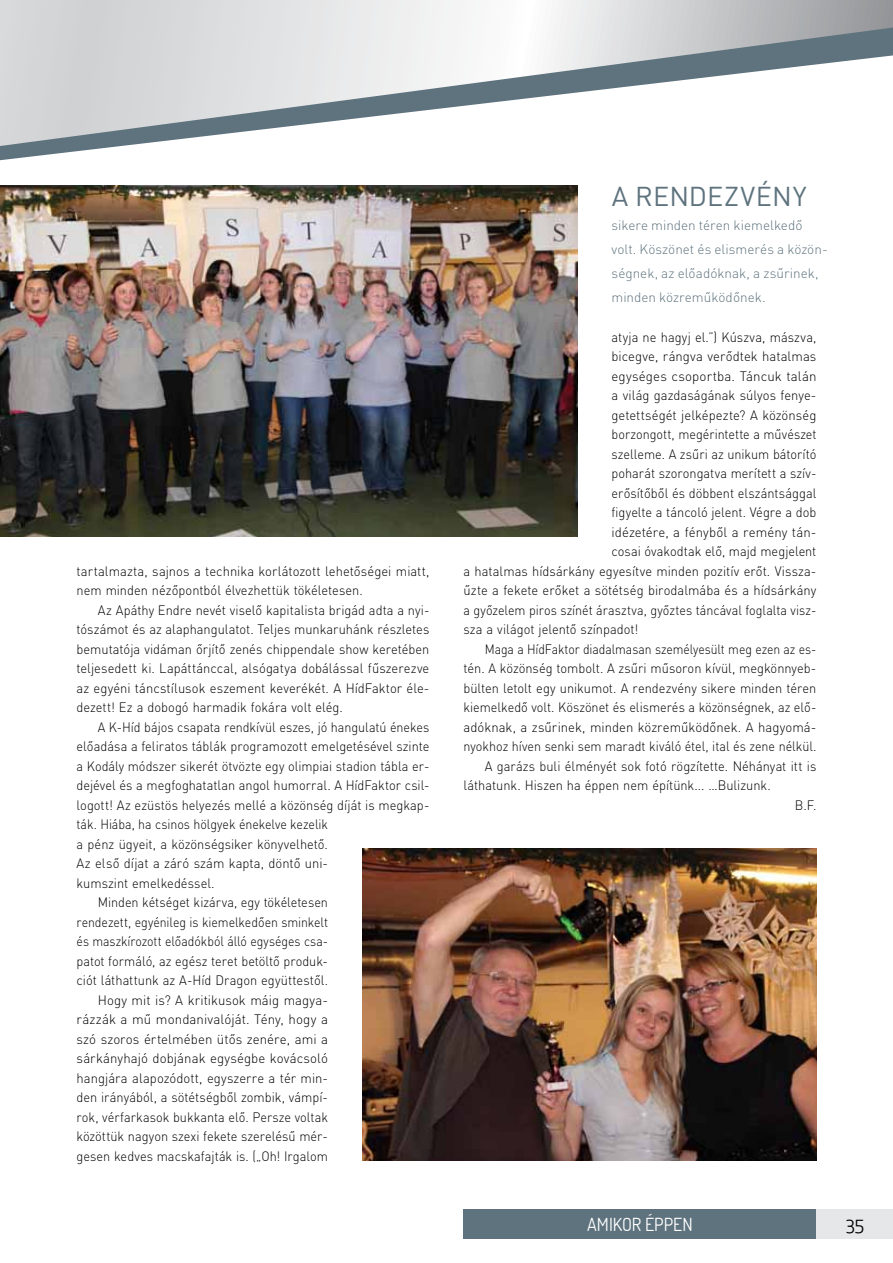
<style>
.page{position:relative;width:893px;height:1263px;background:#fff}
.page>*{position:absolute;margin:0;border:0;box-sizing:border-box;transform-origin:0 0}
.t1{font:27px "DIN Pro";letter-spacing:.005em;color:#5e737e}
.t2{font:18px "Terminal Dosis";color:#fff}
.t3{font:18px "Apex New";color:#000}
.t4{font:300 13.5px/19.5px "DIN Pro";color:#000;text-align:justify;scale:.95 1}
.t5{font:300 13.5px "DIN Pro";color:#000;scale:.94 1}
.t6{font:300 13.5px "DIN Pro";color:#000}
.t7{font:300 13.5px/19.5px "DIN Pro";color:#000;scale:.96 1}
.t8{font:300 13.5px "DIN Pro";color:#000;scale:.93 1}
.t9{font:300 13.5px/24px "DIN Pro";color:#5e737e}
.t10{font:300 13.5px "DIN Pro";color:#000;scale:.91 1}
.t11{font:300 13.5px "DIN Pro";color:#000;scale:.92 1}
</style>
<div class="page">
<div style="left:463px;top:1209px;width:353px;height:30px;background:#5e737e"></div>
<svg style="left:0;top:0;width:893px;height:205px"></svg>
<div style="left:816px;top:1209px;width:77px;height:30px;background:#e6e7e8"></div>
<img style="left:0;top:186px;width:577px;height:351px">
<img style="left:362px;top:849px;width:454px;height:312px">
<p class="t7" style="left:77px;top:563px;width:369px">tartalmazta, sajnos a technika korlátozott lehetőségei miatt, nem minden nézőpontból élvezhettük tökéletesen.</p>
<p class="t4" style="left:77px;top:602px;width:373px;text-indent:21px">Az Apáthy Endre nevét viselő kapitalista brigád adta a nyi&shy;tószámot és az alaphangulatot. Teljes munkaruhánk részletes bemutatója vidáman őrjítő zenés chippendale show keretében teljesedett ki. Lapáttánccal, alsógatya dobálással fűszerezve az egyéni táncstílusok eszement keverékét. A HídFaktor éle&shy;dezett! Ez a dobogó harmadik fokára volt elég.</p>
<p class="t8" style="left:98px;top:722px;width:358px">A K-Híd bájos csapata rendkívül eszes, jó hangulatú énekes</p>
<p class="t4" style="left:77px;top:738px;width:373px">előadása a feliratos táblák programozott emelgetésével szinte</p>
<p class="t5" style="left:77px;top:761px;width:377px">a Kodály módszer sikerét ötvözte egy olimpiai stadion tábla er-</p>
<p class="t4" style="left:77px;top:777px;width:373px">dejével és a megfoghatatlan angol humorral. A HídFaktor csil-</p>
<p class="t4" style="left:77px;top:797px;width:373px">logott! Az ezüstös helyezés mellé a közönség díját is megkap-</p>
<p class="t11" style="left:77px;top:820px;width:275px">ták. Hiába, ha csinos hölgyek énekelve kezelik</p>
<p class="t4" style="left:77px;top:836px;width:266px">a pénz ügyeit, a közönségsiker könyvelhető.</p>
<p class="t7" style="left:77px;top:855px;width:263px">Az első díjat a záró szám kapta, döntő uni-</p>
<p class="t4" style="left:77px;top:875px;width:147px">kumszint emelkedéssel.</p>
<p class="t5" style="left:98px;top:898px;width:246px">Minden kétséget kizárva, egy tökéletesen</p>
<p class="t11" style="left:77px;top:917px;width:275px">rendezett, egyénileg is kiemelkedően sminkelt</p>
<p class="t10" style="left:77px;top:937px;width:278px">és maszkírozott előadókból álló egységes csa-</p>
<p class="t5" style="left:77px;top:956px;width:269px">patot formáló, az egész teret betöltő produk-</p>
<p class="t4" style="left:77px;top:972px;width:266px">ciót láthattunk az A-Híd Dragon együttestől.</p>
<p class="t6" style="left:98px;top:995px;width:232px">Hogy mit is? A kritikusok máig magya-</p>
<p class="t6" style="left:77px;top:1015px;width:253px">rázzák a mű mondanivalóját. Tény, hogy a</p>
<p class="t6" style="left:77px;top:1034px;width:253px">szó szoros értelmében ütős zenére, ami a</p>
<p class="t6" style="left:77px;top:1054px;width:253px">sárkányhajó dobjának egységbe kovácsoló</p>
<p class="t7" style="left:77px;top:1070px;width:263px">hangjára alapozódott, egyszerre a tér min-</p>
<p class="t4" style="left:77px;top:1089px;width:266px">den irányából, a sötétségből zombik, vámpí-</p>
<p class="t5" style="left:77px;top:1112px;width:269px">rok, vérfarkasok bukkanta elő. Persze voltak</p>
<p class="t5" style="left:77px;top:1132px;width:269px">közöttük nagyon szexi fekete szerelésű mér-</p>
<p class="t4" style="left:77px;top:1148px;width:266px">gesen kedves macskafajták is. („Oh! Irgalom</p>
<h1 class="t1" style="left:612px;top:187px;width:196px">A RENDEZVÉNY</h1>
<p class="t9" style="left:611px;top:215px;width:218px">sikere minden téren kiemelkedő volt. Köszönet és elismerés a közön&shy;ségnek, az előadóknak, a zsűrinek, minden közreműködőnek.</p>
<p class="t4" style="left:611px;top:329px;width:217px">atyja ne hagyj el.”) Kúszva, mászva,</p>
<p class="t6" style="left:611px;top:352px;width:206px">bicegve, rángva verődtek hatalmas</p>
<p class="t6" style="left:611px;top:371px;width:206px">egységes csoportba. Táncuk talán</p>
<p class="t7" style="left:611px;top:387px;width:215px">a világ gazdaságának súlyos fenye-</p>
<p class="t6" style="left:611px;top:410px;width:206px">getettségét jelképezte? A közönség</p>
<p class="t8" style="left:611px;top:430px;width:222px">borzongott, megérintette a művészet</p>
<p class="t5" style="left:611px;top:449px;width:219px">szelleme. A zsűri az unikum bátorító</p>
<p class="t5" style="left:611px;top:469px;width:219px">poharát szorongatva merített a szív-</p>
<p class="t4" style="left:611px;top:485px;width:217px">erősítőből és döbbent elszántsággal</p>
<p class="t4" style="left:611px;top:504px;width:217px">figyelte a táncoló jelent. Végre a dob</p>
<p class="t6" style="left:611px;top:527px;width:206px">idézetére, a fényből a remény tán-</p>
<p class="t5" style="left:611px;top:547px;width:219px">cosai óvakodtak elő, majd megjelent</p>
<p class="t4" style="left:463px;top:563px;width:373px">a hatalmas hídsárkány egyesítve minden pozitív erőt. Vissza-</p>
<p class="t7" style="left:463px;top:582px;width:369px">űzte a fekete erőket a sötétség birodalmába és a hídsárkány</p>
<p class="t8" style="left:463px;top:605px;width:381px">a győzelem piros színét árasztva, győztes táncával foglalta visz-</p>
<p class="t4" style="left:463px;top:621px;width:186px">sza a világot jelentő színpadot!</p>
<p class="t10" style="left:485px;top:644px;width:366px">Maga a HídFaktor diadalmasan személyesült meg ezen az es-</p>
<p class="t4" style="left:463px;top:660px;width:373px">tén. A közönség tombolt. A zsűri műsoron kívül, megkönnyeb-</p>
<p class="t4" style="left:463px;top:680px;width:373px">bülten letolt egy unikumot. A rendezvény sikere minden téren</p>
<p class="t5" style="left:463px;top:703px;width:377px">kiemelkedő volt. Köszönet és elismerés a közönségnek, az elő-</p>
<p class="t6" style="left:463px;top:722px;width:354px">adóknak, a zsűrinek, minden közreműködőnek. A hagyomá-</p>
<p class="t8" style="left:463px;top:742px;width:381px">nyokhoz híven senki sem maradt kiváló étel, ital és zene nélkül.</p>
<p class="t4" style="left:485px;top:758px;width:351px">A garázs buli élményét sok fotó rögzítette. Néhányat itt is</p>
<p class="t4" style="left:463px;top:777px;width:325px">láthatunk. Hiszen ha éppen nem építünk... …Bulizunk.</p>
<p class="t4" style="left:795px;top:797px;width:24px">B.F.</p>
<h2 class="t2" style="left:587px;top:1212px;width:107px">AMIKOR ÉPPEN</h2>
<h2 class="t3" style="left:846px;top:1217px;width:20px">35</h2>
</div>
